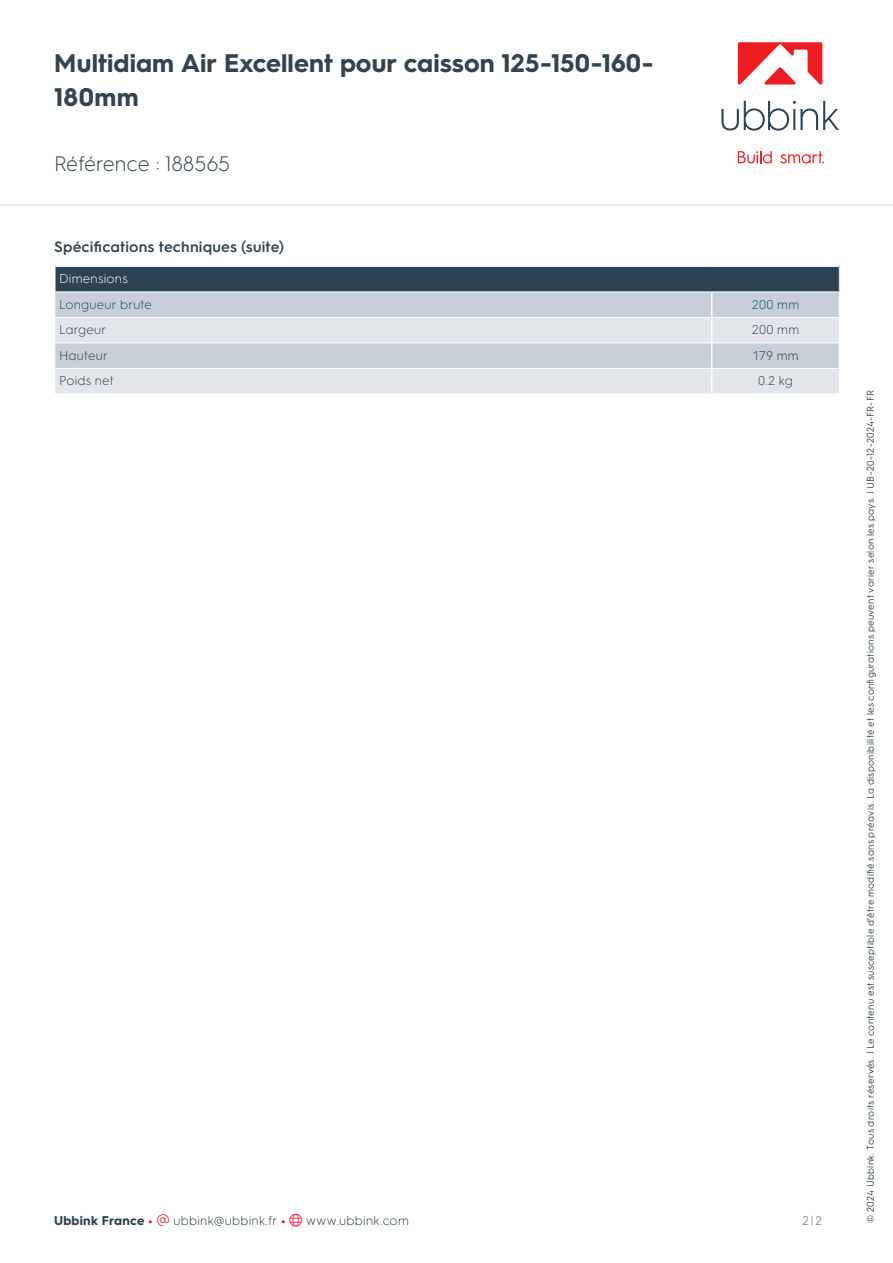
<style>
.page{position:relative;width:893px;height:1263px;background:#fff}
.page>*{position:absolute;margin:0;border:0;box-sizing:border-box;transform-origin:0 0}
.t1{font:700 25.5px/34px "HGS3";letter-spacing:.005em;color:#33444f}
.t2{font:300 21px "HGS3";color:#33444f}
.t3{font:600 15px "HGS3";letter-spacing:.01em;color:#33444f}
.t4{font:300 12.75px "HGS3";letter-spacing:.015em;color:#2c4354}
.t5{font:300 12.75px "HGS3";letter-spacing:.02em;color:#2c424c}
.t6{font:300 12.75px "HGS3";letter-spacing:.02em;color:#fff}
.t7{font:300 12.75px "HGS3";color:#66737c}
.t8{font:9.75px "HGS3";letter-spacing:.025em;color:#33444f}
.s1{font-weight:700}
.s2{font-weight:700;color:#e31e25}
.s3{color:#ee1f2d}
</style>
<div class="page">
<div style="left:55px;top:266px;width:784px;height:26px;background:#2c4354"></div>
<div style="left:55px;top:292px;width:784px;height:25px;background:#c7d0d9"></div>
<svg style="left:55px;top:318px;width:784px;height:75px;background:#d9dee5"></svg>
<hr style="left:54px;top:266px;width:658px;height:1px;background:#fff">
<hr style="left:712px;top:266px;width:127px;height:1px;background:#fff">
<hr style="left:54px;top:267px;width:2px;height:24px;background:#fff">
<hr style="left:54px;top:291px;width:658px;height:1px;background:#fff">
<hr style="left:712px;top:291px;width:128px;height:1px;background:#fff">
<hr style="left:55px;top:342px;width:657px;height:1px;background:#fff">
<hr style="left:712px;top:342px;width:127px;height:1px;background:#fff">
<hr style="left:55px;top:368px;width:657px;height:1px;background:#fff">
<hr style="left:712px;top:368px;width:127px;height:1px;background:#fff">
<svg style="left:711px;top:292px;width:1px;height:101px"></svg>
<svg style="left:839px;top:267px;width:1px;height:25px"></svg>
<hr style="left:0;top:204px;width:893px;height:2px;background:#e1e4e6">
<svg style="left:721px;top:101px;width:118px;height:30px"></svg>
<svg style="left:738px;top:151px;width:34px;height:13px"></svg>
<svg style="left:780px;top:151px;width:44px;height:13px"></svg>
<svg style="left:738px;top:42px;width:84px;height:43px"></svg>
<h1 class="t1" style="left:54px;top:45px;width:600px">Multidiam Air Excellent pour caisson 125-150-160-<br>180mm</h1>
<h2 class="t2" style="left:54px;top:150px;width:177px">Référence : 188565</h2>
<h3 class="t3" style="left:54px;top:236px;width:232px">Spécifications techniques (suite)</h3>
<h3 class="t6" style="left:59px;top:270px;width:70px">Dimensions</h3>
<h3 class="t4" style="left:59px;top:296px;width:94px">Longueur brute</h3>
<h3 class="t4" style="left:752px;top:296px;width:49px">200 mm</h3>
<h3 class="t4" style="left:59px;top:321px;width:49px">Largeur</h3>
<h3 class="t4" style="left:752px;top:321px;width:49px">200 mm</h3>
<h3 class="t4" style="left:59px;top:347px;width:50px">Hauteur</h3>
<h3 class="t4" style="left:752px;top:347px;width:48px">179 mm</h3>
<h3 class="t4" style="left:59px;top:372px;width:56px">Poids net</h3>
<h3 class="t4" style="left:758px;top:372px;width:36px">0.2 kg</h3>
<h3 class="t5" style="left:54px;top:1211px;width:356px"><span class="s1">Ubbink France</span> <span class="s2">•</span> <span class="s3">▼</span> ubbink@ubbink.fr <span class="s2">•</span> <span class="s3">●□</span> www.ubbink.com</h3>
<h3 class="t7" style="left:802px;top:1211px;width:21px">2|2</h3>
<p class="t8" style="left:864px;top:1222px;width:834px;rotate:-90deg">© 2024 Ubbink. Tous droits réservés. | Le contenu est susceptible d’être modifié sans préavis. La disponibilité et les configurations peuvent varier selon les pays. | UB-20-12-2024-FR-FR</p>
</div>
